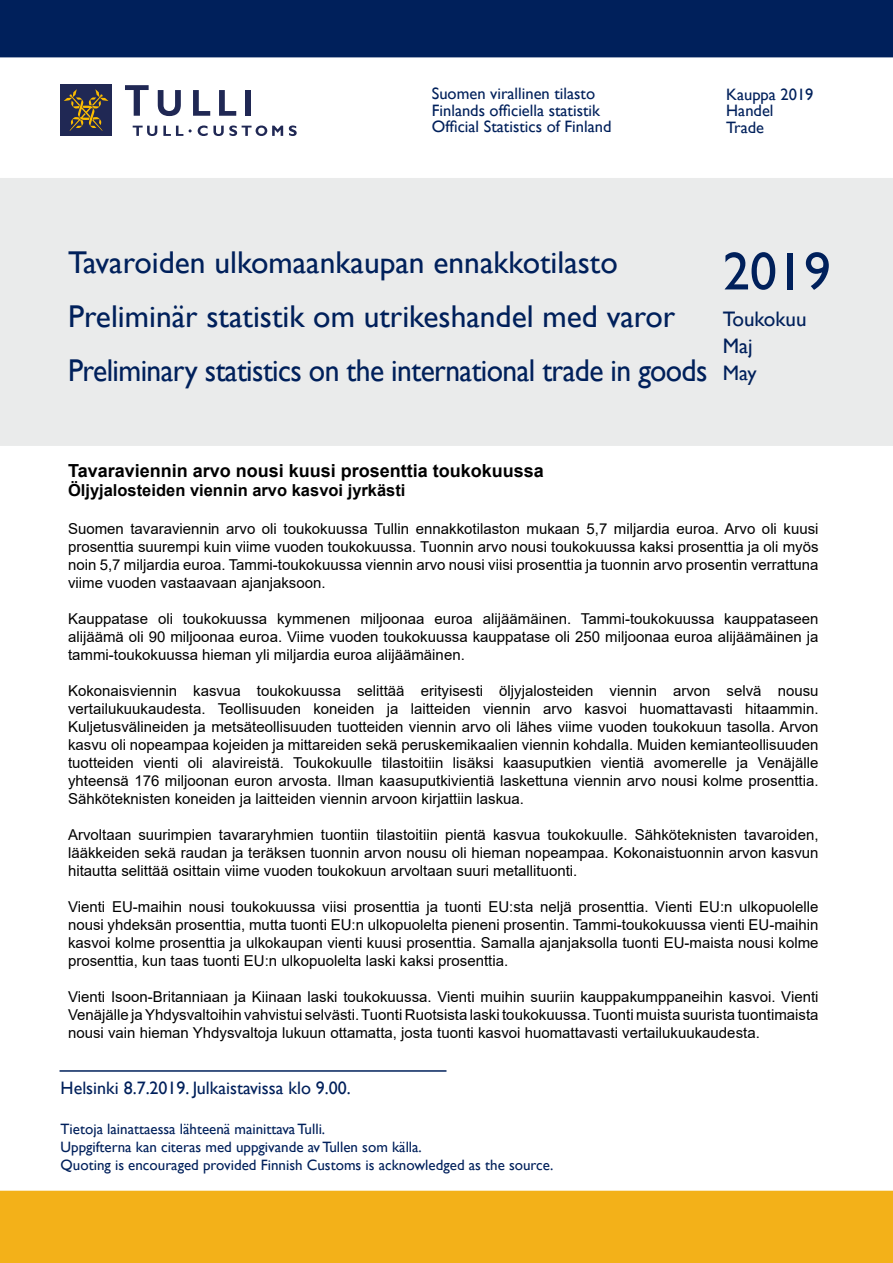
<style>
.page{position:relative;width:893px;height:1263px;background:#fff}
.page>*{position:absolute;margin:0;border:0;box-sizing:border-box;transform-origin:0 0}
.t1{font:54px "Gill Sans";color:#00205b}
.t2{font:31.5px/54px "Gill Sans";color:#00205b}
.t3{font:21px/27px "Gill Sans";color:#00205b}
.t4{font:700 18px "Arial";color:#000}
.t5{font:18px "Gill Sans";color:#00205b}
.t6{font:16.5px/16.5px "Gill Sans";color:#00205b}
.t7{font:700 16.5px "Arial";color:#000}
.t8{font:15px/18px "Arial";color:#000;text-align:justify}
.t9{font:15px/18px "Gill Sans";color:#00205b}
</style>
<div class="page">
<div style="left:0;top:178px;width:893px;height:268px;background:#eaebeb"></div>
<div style="left:0;top:0;width:893px;height:57px;background:#00205b"></div>
<div style="left:0;top:1191px;width:893px;height:72px;background:#f3b119"></div>
<hr style="left:60px;top:1070px;width:386px;height:2px;background:#00205b">
<div style="left:60px;top:84px;width:52px;height:52px;background:#202854"></div>
<svg style="left:64px;top:89px;width:44px;height:42px"></svg>
<div style="left:246px;top:90px;width:5px;height:26px;background:#202854"></div>
<svg style="left:125px;top:85px;width:24px;height:31px"></svg>
<svg style="left:158px;top:90px;width:23px;height:26px"></svg>
<svg style="left:193px;top:90px;width:17px;height:26px"></svg>
<svg style="left:219px;top:90px;width:17px;height:26px"></svg>
<svg style="left:133px;top:126px;width:24px;height:10px"></svg>
<svg style="left:163px;top:126px;width:20px;height:10px"></svg>
<svg style="left:198px;top:125px;width:85px;height:11px"></svg>
<svg style="left:289px;top:125px;width:8px;height:11px"></svg>
<p class="t6" style="left:432px;top:86px;width:181px">Suomen virallinen tilasto<br>Finlands officiella statistik<br>Official Statistics of Finland</p>
<p class="t6" style="left:726px;top:86px;width:89px">Kauppa 2019<br>Handel<br>Trade</p>
<h2 class="t2" style="left:68px;top:236px;width:641px">Tavaroiden ulkomaankaupan ennakkotilasto<br>Preliminär statistik om utrikeshandel med varor<br>Preliminary statistics on the international trade in goods</h2>
<h1 class="t1" style="left:723px;top:240px;width:109px">2019</h1>
<h3 class="t3" style="left:723px;top:305px;width:85px">Toukokuu<br>Maj<br>May</h3>
<p class="t4" style="left:68px;top:458px;width:477px">Tavaraviennin arvo nousi kuusi prosenttia toukokuussa</p>
<p class="t7" style="left:68px;top:479px;width:339px">Öljyjalosteiden viennin arvo kasvoi jyrkästi</p>
<p class="t8" style="left:68px;top:520px;width:752px">Suomen tavaraviennin arvo oli toukokuussa Tullin ennakkotilaston mukaan 5,7 miljardia euroa. Arvo oli kuusi prosenttia suurempi kuin viime vuoden toukokuussa. Tuonnin arvo nousi toukokuussa kaksi prosenttia ja oli myös noin 5,7 miljardia euroa. Tammi-toukokuussa viennin arvo nousi viisi prosenttia ja tuonnin arvo prosentin verrattuna viime vuoden vastaavaan ajanjaksoon.</p>
<p class="t8" style="left:68px;top:610px;width:752px">Kauppatase oli toukokuussa kymmenen miljoonaa euroa alijäämäinen. Tammi-toukokuussa kauppataseen alijäämä oli 90 miljoonaa euroa. Viime vuoden toukokuussa kauppatase oli 250 miljoonaa euroa alijäämäinen ja tammi-toukokuussa hieman yli miljardia euroa alijäämäinen.</p>
<p class="t8" style="left:68px;top:682px;width:752px">Kokonaisviennin kasvua toukokuussa selittää erityisesti öljyjalosteiden viennin arvon selvä nousu vertailukuukaudesta. Teollisuuden koneiden ja laitteiden viennin arvo kasvoi huomattavasti hitaammin.<br>Kuljetusvälineiden ja metsäteollisuuden tuotteiden viennin arvo oli lähes viime vuoden toukokuun tasolla. Arvon kasvu oli nopeampaa kojeiden ja mittareiden sekä peruskemikaalien viennin kohdalla. Muiden kemianteollisuuden tuotteiden vienti oli alavireistä. Toukokuulle tilastoitiin lisäksi kaasuputkien vientiä avomerelle ja Venäjälle yhteensä 176 miljoonan euron arvosta. Ilman kaasuputkivientiä laskettuna viennin arvo nousi kolme prosenttia.<br>Sähköteknisten koneiden ja laitteiden viennin arvoon kirjattiin laskua.</p>
<p class="t8" style="left:68px;top:826px;width:752px">Arvoltaan suurimpien tavararyhmien tuontiin tilastoitiin pientä kasvua toukokuulle. Sähköteknisten tavaroiden, lääkkeiden sekä raudan ja teräksen tuonnin arvon nousu oli hieman nopeampaa. Kokonaistuonnin arvon kasvun hitautta selittää osittain viime vuoden toukokuun arvoltaan suuri metallituonti.</p>
<p class="t8" style="left:68px;top:898px;width:752px">Vienti EU-maihin nousi toukokuussa viisi prosenttia ja tuonti EU:sta neljä prosenttia. Vienti EU:n ulkopuolelle nousi yhdeksän prosenttia, mutta tuonti EU:n ulkopuolelta pieneni prosentin. Tammi-toukokuussa vienti EU-maihin kasvoi kolme prosenttia ja ulkokaupan vienti kuusi prosenttia. Samalla ajanjaksolla tuonti EU-maista nousi kolme prosenttia, kun taas tuonti EU:n ulkopuolelta laski kaksi prosenttia.</p>
<p class="t8" style="left:68px;top:988px;width:752px">Vienti Isoon-Britanniaan ja Kiinaan laski toukokuussa. Vienti muihin suuriin kauppakumppaneihin kasvoi. Vienti Venäjälle ja Yhdysvaltoihin vahvistui selvästi. Tuonti Ruotsista laski toukokuussa. Tuonti muista suurista tuontimaista nousi vain hieman Yhdysvaltoja lukuun ottamatta, josta tuonti kasvoi huomattavasti vertailukuukaudesta.</p>
<p class="t5" style="left:61px;top:1078px;width:292px">Helsinki 8.7.2019. Julkaistavissa klo 9.00.</p>
<p class="t9" style="left:61px;top:1120px;width:494px">Tietoja lainattaessa lähteenä mainittava Tulli.<br>Uppgifterna kan citeras med uppgivande av Tullen som källa.<br>Quoting is encouraged provided Finnish Customs is acknowledged as the source.</p>
</div>
